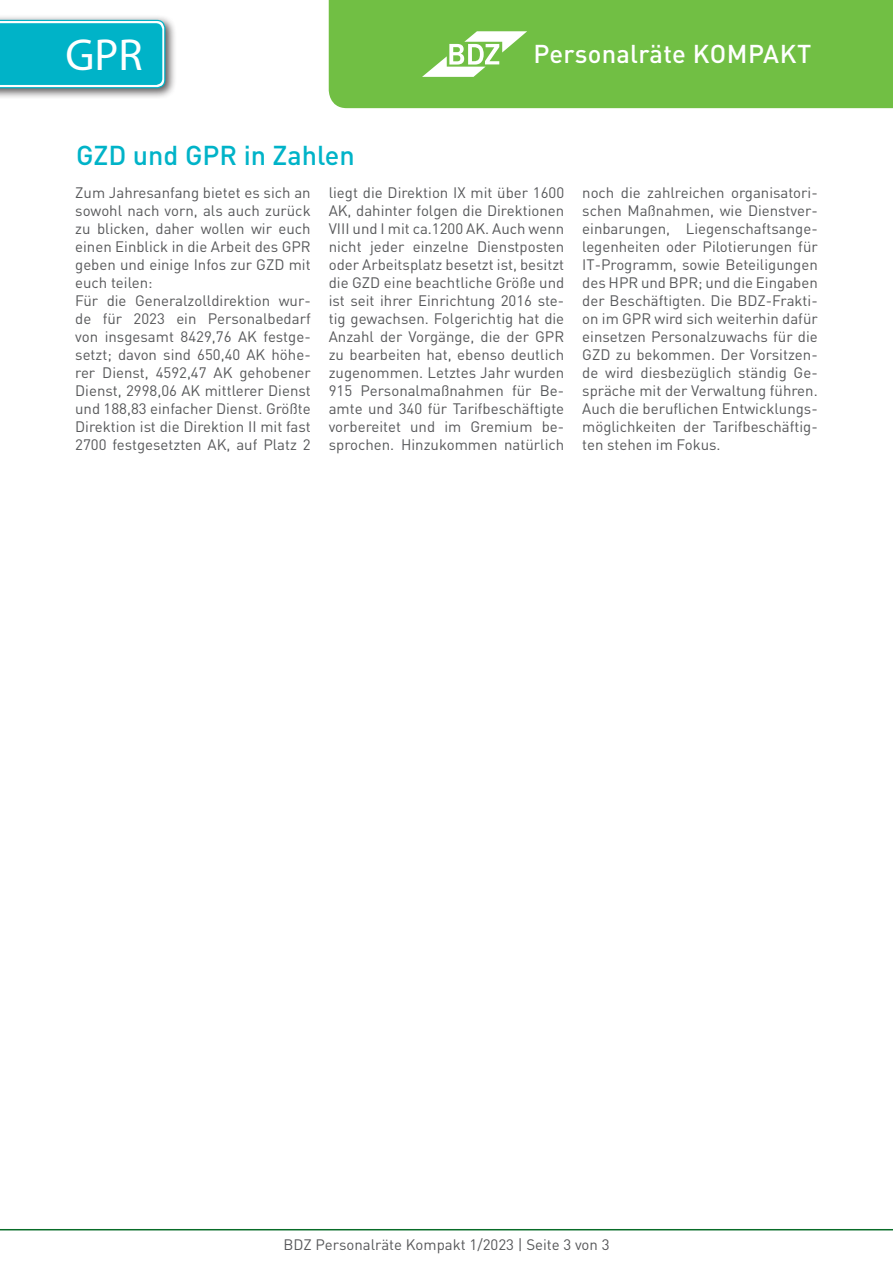
<style>
.page{position:relative;width:893px;height:1263px;background:#fff}
.page>*{position:absolute;margin:0;border:0;box-sizing:border-box;transform-origin:0 0}
.t1{font:45px "Myriad Pro";color:#fff}
.t2{font:500 27px "DIN Pro";color:#00b3c8}
.t3{font:500 25.5px "DIN Pro";letter-spacing:.01em;color:#fff}
.t4{font:15px/18px "DIN Pro";color:#57585a;text-align:justify}
</style>
<div class="page">
<div style="left:329px;top:0;width:564px;height:108px;background:#71bf44"></div>
<hr style="left:0;top:1229px;width:893px;height:1px;background:#086c28">
<svg style="left:422px;top:31px;width:105px;height:46px"></svg>
<div style="left:0;top:15px;width:177px;height:84px;background:#231f20;opacity:.75"></div>
<svg style="left:0;top:19px;width:166px;height:70px;background:#16b8cb"></svg>
<h1 class="t1" style="left:66px;top:27px;width:79px">GPR</h1>
<p class="t3" style="left:534px;top:36px;width:279px">Personalräte KOMPAKT</p>
<p class="t2" style="left:76px;top:137px;width:280px">GZD und GPR in Zahlen</p>
<p class="t4" style="left:75px;top:183px;width:237px">Zum Jahresanfang bietet es sich an sowohl nach vorn, als auch zurück zu blicken, daher wollen wir euch einen Einblick in die Arbeit des GPR geben und einige Infos zur GZD mit euch teilen:</p>
<p class="t4" style="left:75px;top:291px;width:237px">Für die Generalzolldirektion wur&shy;de für 2023 ein Personalbedarf von insgesamt 8429,76 AK festge&shy;setzt; davon sind 650,40 AK höhe&shy;rer Dienst, 4592,47 AK gehobener Dienst, 2998,06 AK mittlerer Dienst und 188,83 einfacher Dienst. Größte Direktion ist die Direktion II mit fast 2700 festgesetzten AK, auf Platz 2</p>
<p class="t4" style="left:329px;top:183px;width:237px">liegt die Direktion IX mit über 1600<br>AK, dahinter folgen die Direktionen VIII und I mit ca.1200 AK. Auch wenn nicht jeder einzelne Dienstposten oder Arbeitsplatz besetzt ist, besitzt die GZD eine beachtliche Größe und ist seit ihrer Einrichtung 2016 ste&shy;tig gewachsen. Folgerichtig hat die Anzahl der Vorgänge, die der GPR zu bearbeiten hat, ebenso deutlich zugenommen. Letztes Jahr wurden 915 Personalmaßnahmen für Be&shy;amte und 340 für Tarifbeschäftigte vorbereitet und im Gremium be&shy;sprochen. Hinzukommen natürlich</p>
<p class="t4" style="left:582px;top:183px;width:237px">noch die zahlreichen organisatori&shy;schen Maßnahmen, wie Dienstver&shy;einbarungen, Liegenschaftsange&shy;legenheiten oder Pilotierungen für IT-Programm, sowie Beteiligungen des HPR und BPR; und die Eingaben der Beschäftigten. Die BDZ-Frakti&shy;on im GPR wird sich weiterhin dafür einsetzen Personalzuwachs für die GZD zu bekommen. Der Vorsitzen&shy;de wird diesbezüglich ständig Ge&shy;spräche mit der Verwaltung führen.<br>Auch die beruflichen Entwicklungs&shy;möglichkeiten der Tarifbeschäftig&shy;ten stehen im Fokus.</p>
<p class="t4" style="left:283px;top:1235px;width:328px">BDZ Personalräte Kompakt 1/2023 | Seite 3 von 3</p>
</div>
